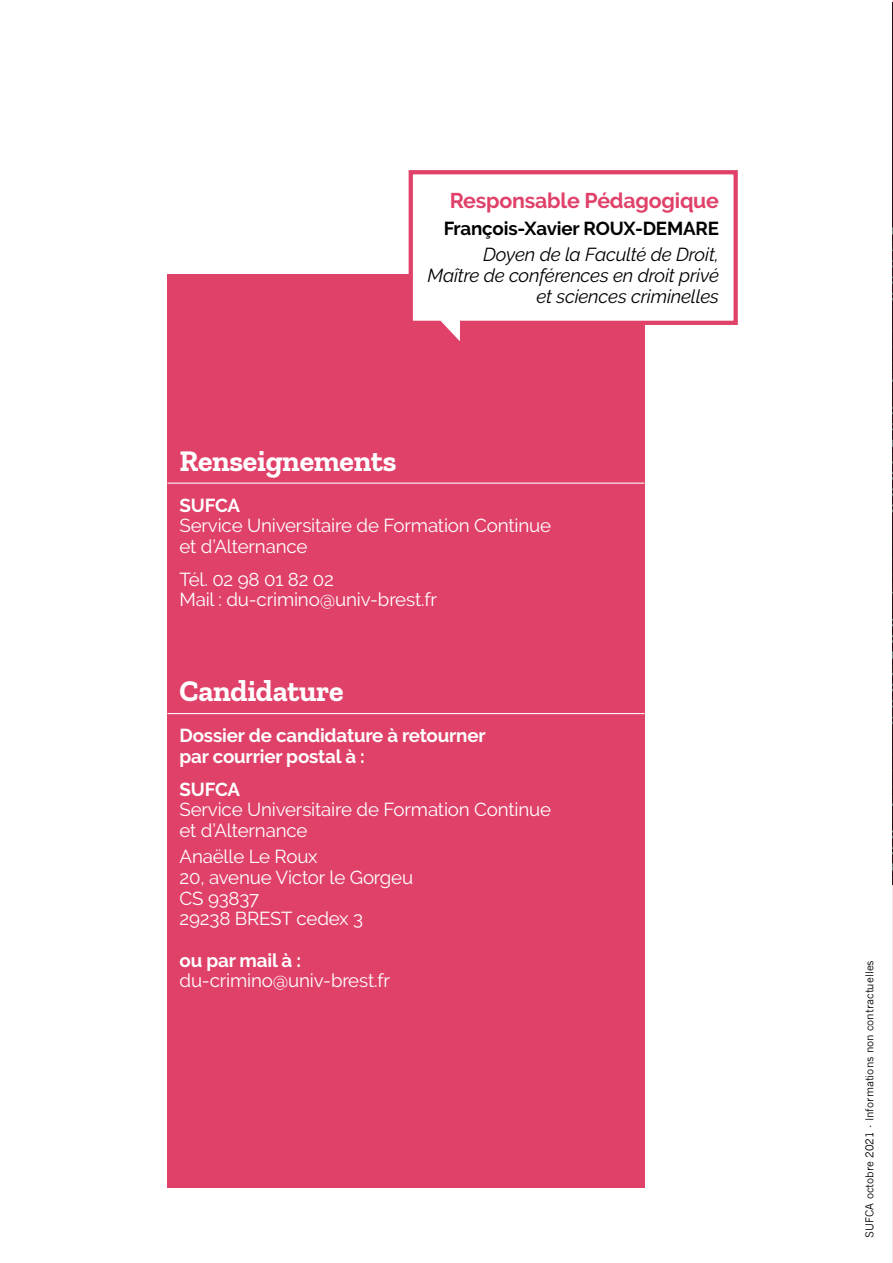
<style>
.page{position:relative;width:893px;height:1263px;background:#fff}
.page>*{position:absolute;margin:0;border:0;box-sizing:border-box;transform-origin:0 0}
.t1{font:700 29.85px "Zilla Slab";letter-spacing:-.01em;color:#fff}
.t2{font:700 21.3px "Raleway";letter-spacing:-.01em;color:#e04169}
.t3{font:18.75px/20.5px "Raleway";letter-spacing:-.01em;color:#fff}
.t4{font:italic 18.75px/20.5px "Raleway";letter-spacing:-.01em;color:#000;text-align:right}
.t5{font:700 18.75px/20.5px "Raleway";letter-spacing:-.01em;color:#fff}
.t6{font:700 18.75px "Raleway";letter-spacing:-.01em;color:#000}
.t7{font:10.65px "News Gothic";color:#000}
</style>
<div class="page">
<div style="left:167px;top:275px;width:477px;height:913px;background:#e04169"></div>
<hr style="left:167px;top:483px;width:477px;height:1px;background:#fff">
<hr style="left:167px;top:713px;width:477px;height:1px;background:#fff">
<svg style="left:406px;top:170px;width:332px;height:187px"></svg>
<svg style="left:892px;top:0;width:1px;height:1263px"></svg>
<p class="t2" style="left:450px;top:188px;width:271px">Responsable Pédagogique</p>
<p class="t6" style="left:444px;top:217px;width:277px">François-Xavier ROUX-DEMARE</p>
<p class="t4" style="left:428px;top:244px;width:293px">Doyen de la Faculté de Droit,<br>Maître de conférences en droit privé et sciences criminelles</p>
<h1 class="t1" style="left:180px;top:443px;width:218px">Renseignements</h1>
<p class="t5" style="left:180px;top:495px;width:62px">SUFCA</p>
<p class="t3" style="left:180px;top:515px;width:373px">Service Universitaire de Formation Continue et d’Alternance</p>
<p class="t3" style="left:180px;top:569px;width:259px">Tél. 02 98 01 82 02<br>Mail : du-crimino@univ-brest.fr</p>
<h1 class="t1" style="left:180px;top:674px;width:165px">Candidature</h1>
<p class="t5" style="left:180px;top:725px;width:308px">Dossier de candidature à retourner par courrier postal à :</p>
<p class="t5" style="left:180px;top:779px;width:62px">SUFCA</p>
<p class="t3" style="left:180px;top:799px;width:373px">Service Universitaire de Formation Continue et d’Alternance</p>
<p class="t3" style="left:180px;top:846px;width:235px">Anaëlle Le Roux<br>20, avenue Victor le Gorgeu<br>CS 93837<br>29238 BREST cedex 3</p>
<p class="t5" style="left:180px;top:950px;width:123px">ou par mail à :</p>
<p class="t3" style="left:180px;top:970px;width:212px">du-crimino@univ-brest.fr</p>
<p class="t7" style="left:863px;top:1237px;width:279px;rotate:-90deg">SUFCA octobre 2021 - Informations non contractuelles</p>
</div>
